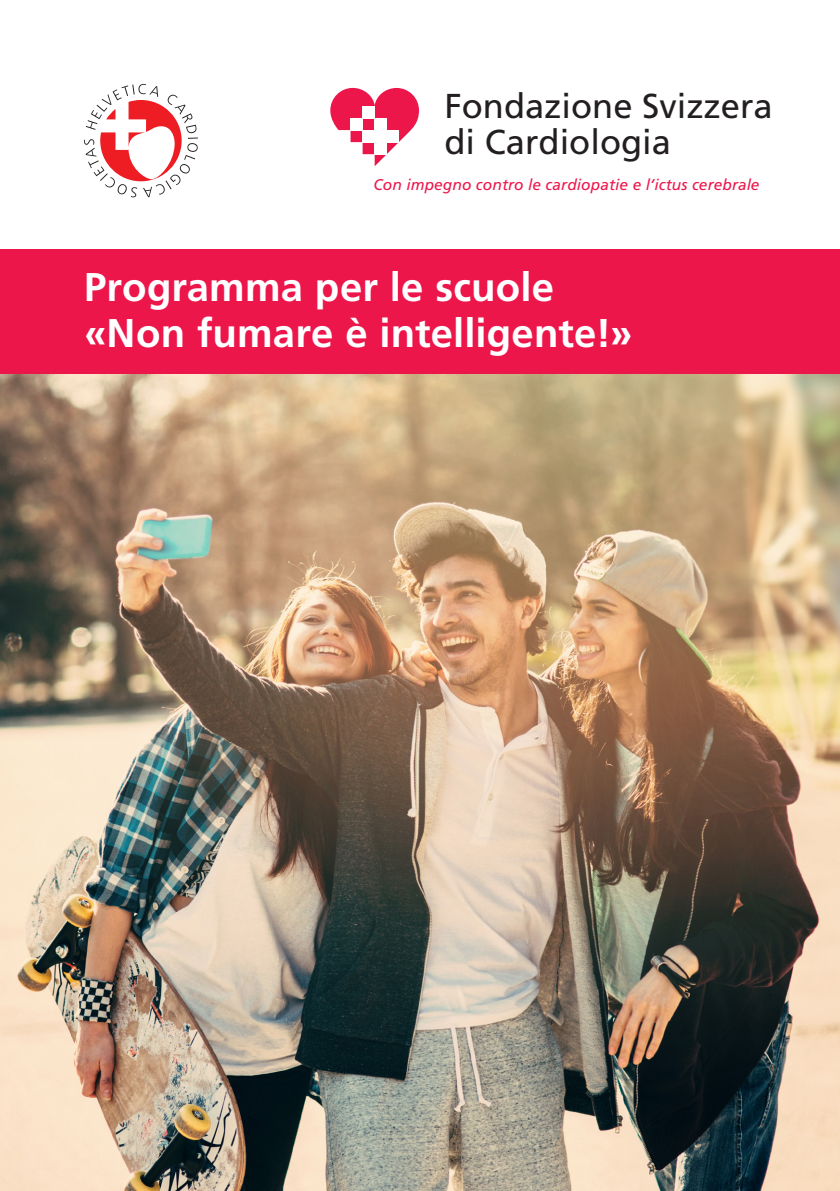
<style>
.page{position:relative;width:840px;height:1191px;background:#fff}
.page>*{position:absolute;margin:0;border:0;box-sizing:border-box;transform-origin:0 0}
.t1{font:700 40px/46px "Frutiger LT Std";letter-spacing:.005em;color:#fff}
.t2{font:34.6px/35.8px "Frutiger";color:#231f20}
.t3{font:italic 15.4px "Frutiger";letter-spacing:.005em;color:#ed164b}
</style>
<div class="page">
<img style="left:0;top:374px;width:839px;height:817px">
<div style="left:0;top:249px;width:839px;height:125px;background:#ed164b"></div>
<svg style="left:330px;top:88px;width:89px;height:78px"></svg>
<div style="left:350px;top:118px;width:12px;height:12px;background:#fff"></div>
<div style="left:362px;top:106px;width:12px;height:12px;background:#fff"></div>
<div style="left:362px;top:130px;width:36px;height:12px;background:#fff"></div>
<div style="left:374px;top:118px;width:12px;height:36px;background:#fff"></div>
<svg style="left:84px;top:84px;width:114px;height:113px"></svg>
<h2 class="t2" style="left:444px;top:88px;width:329px">Fondazione Svizzera di Cardiologia</h2>
<p class="t3" style="left:373px;top:176px;width:387px">Con impegno contro le cardiopatie e l’ictus cerebrale</p>
<h1 class="t1" style="left:84px;top:264px;width:550px">Programma per le scuole «Non fumare è intelligente!»</h1>
</div>
